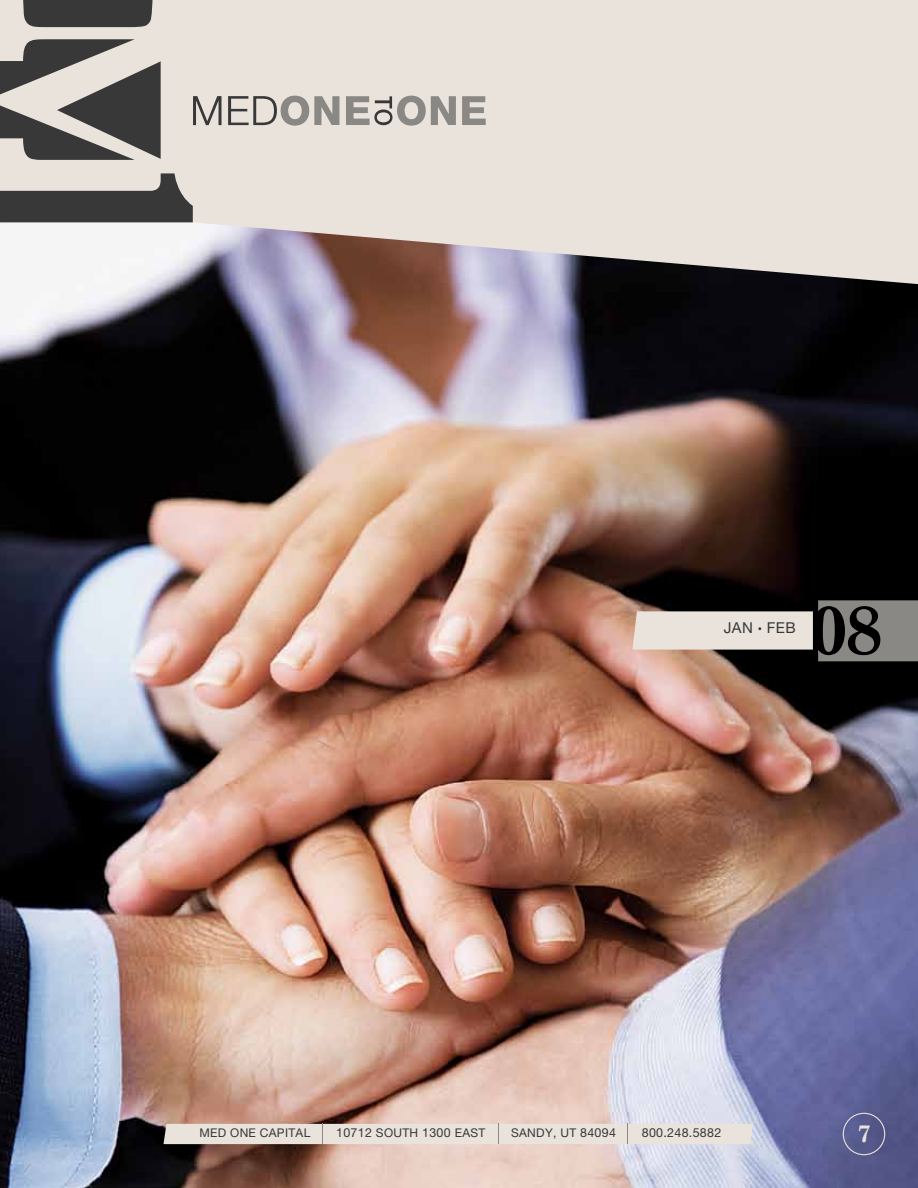
<style>
.page{position:relative;width:918px;height:1188px;background:#fff}
.page>*{position:absolute;margin:0;border:0;box-sizing:border-box;transform-origin:0 0}
.t1{font:700 24px "Century Schoolbook";color:#e9e3dc}
.t2{font:15px "Helvetica Neue LT Pro";letter-spacing:.025em;color:#383839}
.t3{font:12.45px "Helvetica Neue LT Pro";letter-spacing:.025em;color:#383839}
.t4{font:12px "Helvetica Neue LT Pro";letter-spacing:.025em;color:#383839}
.s1{font-size:12px}
.s2{font-size:12.45px}
</style>
<div class="page">
<img style="left:0;top:284px;width:918px;height:904px">
<svg style="left:0;top:0;width:918px;height:284px;background:#dcd5d1"></svg>
<svg style="left:0;top:0;width:339px;height:222px;background:#b4b0ab"></svg>
<svg style="left:462px;top:96px;width:24px;height:29px"></svg>
<svg style="left:346px;top:96px;width:110px;height:30px;background:#b2aea9"></svg>
<div style="left:164px;top:1124px;width:589px;height:20px;background:#e9e3dc"></div>
<div style="left:843px;top:1113px;width:42px;height:42px;border:1px solid #e9e3dc;border-radius:50%"></div>
<svg style="left:632px;top:600px;width:286px;height:61px;background:#8e8882"></svg>
<p class="t2" style="left:724px;top:619px;width:73px">JAN FEB</p>
<p class="t4" style="left:200px;top:1125px;width:112px">MED ONE CAPITAL</p>
<p class="t3" style="left:336px;top:1125px;width:151px">10712 <span class="s1">SOUTH</span> 1300 <span class="s1">EAST</span></p>
<p class="t4" style="left:511px;top:1125px;width:106px">SANDY, UT <span class="s2">84094</span></p>
<p class="t3" style="left:642px;top:1125px;width:81px">800.248.5882</p>
<h1 class="t1" style="left:857px;top:1119px;width:15px">7</h1>
</div>
